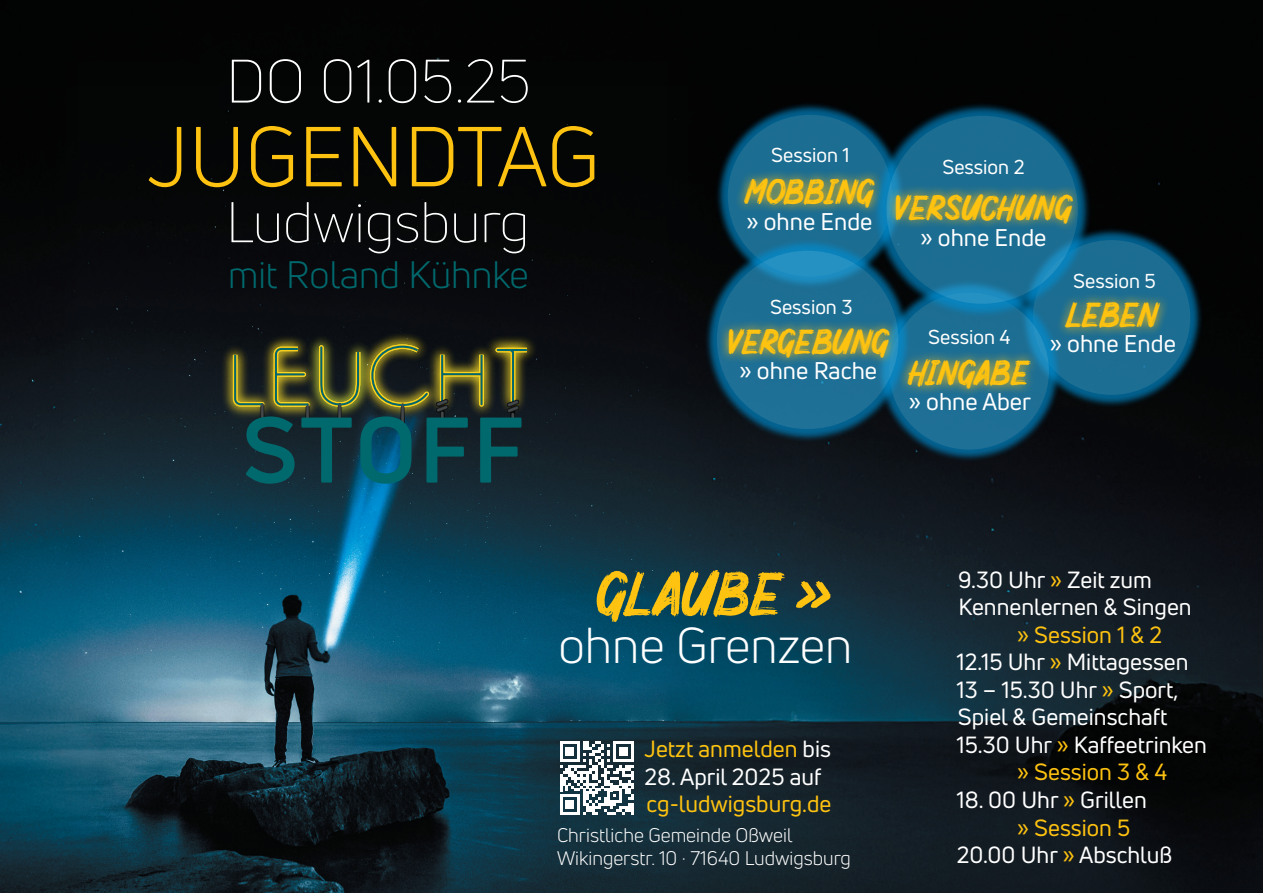
<style>
.page{position:relative;width:1263px;height:893px;background:#fff}
.page>*{position:absolute;margin:0;border:0;box-sizing:border-box;transform-origin:0 0}
.Einf__Abs{font:83.1px "Uni Neue";color:#fec210}
.Einf__Abs-2{font:62.25px "Mighty Brush";color:#fec210}
.Einf__Abs-3{font:300 59.85px "Uni Neue";color:#fff}
.Einf__Abs-4{font:300 56.1px "Uni Neue";color:#fff}
.Einf__Abs-5{font:49.35px "Uni Neue";color:#fff}
.Einf__Abs-6{font:37.5px "Uni Neue";color:#00696d}
.t1{font:35.4px "Mighty Brush";color:#fec210}
.t2{font:23.7px "Uni Neue";color:#fff}
.Einf__Abs-7{font:22.95px "Uni Neue";color:#fff}
.Einf__Abs-8{font:22.95px "Uni Neue";color:#fec210}
.t3{font:19.65px "Uni Neue";color:#fff}
.Einf__Abs-9{font:19.35px "Uni Neue";color:#fff}
.s1{color:#fff}
.s2{color:#fec210}
</style>
<div class="page">
<img style="left:0;top:0;width:1263px;height:893px">
<img style="left:481px;top:333px;width:61px;height:87px">
<img style="left:444px;top:340px;width:55px;height:4px">
<img style="left:355px;top:330px;width:89px;height:14px">
<img style="left:259px;top:332px;width:45px;height:12px">
<img style="left:218px;top:340px;width:61px;height:81px">
<img style="left:304px;top:331px;width:71px;height:13px">
<svg style="left:233px;top:344px;width:294px;height:140px;background:#2b4737"></svg>
<svg style="left:559px;top:741px;width:75px;height:74px"></svg>
<svg style="left:1062px;top:227px;width:141px;height:181px;background:#031f2d"></svg>
<div style="left:1033px;top:240px;width:157px;height:155px;background:#1d6d92;border-radius:50%"></div>
<svg style="left:876px;top:318px;width:186px;height:144px;background:#0a2f43"></svg>
<div style="left:889px;top:293px;width:160px;height:157px;background:#1e6f95;border-radius:50%"></div>
<svg style="left:714px;top:102px;width:158px;height:135px;background:#021e2c"></svg>
<div style="left:728px;top:115px;width:164px;height:162px;background:#1c6d92;border-radius:50%"></div>
<svg style="left:872px;top:101px;width:220px;height:217px;background:#083951"></svg>
<svg style="left:886px;top:116px;width:192px;height:188px;background:#1c6f95"></svg>
<svg style="left:704px;top:237px;width:207px;height:205px;background:#0a3951"></svg>
<svg style="left:717px;top:251px;width:181px;height:178px;background:#1e739b"></svg>
<div style="left:735px;top:169px;width:149px;height:48px;background:#fec210;opacity:.86"></div>
<div style="left:886px;top:185px;width:196px;height:48px;background:#fec210;opacity:.86"></div>
<div style="left:898px;top:350px;width:142px;height:48px;background:#fec210;opacity:.86"></div>
<div style="left:719px;top:319px;width:180px;height:48px;background:#fec210;opacity:.86"></div>
<div style="left:1056px;top:292px;width:114px;height:45px;background:#fec210;opacity:.86"></div>
<p class="Einf__Abs-3" style="left:226px;top:45px;width:306px">DO 01.05.25</p>
<p class="Einf__Abs" style="left:147px;top:107px;width:454px">JUGENDTAG</p>
<p class="Einf__Abs-4" style="left:226px;top:188px;width:305px">Ludwigsburg</p>
<p class="Einf__Abs-6" style="left:228px;top:253px;width:302px">mit Roland Kühnke</p>
<p class="t3" style="left:771px;top:143px;width:80px">Session 1</p>
<p class="t1" style="left:744px;top:173px;width:130px">MOBBING</p>
<p class="t2" style="left:746px;top:206px;width:128px">» ohne Ende</p>
<p class="t3" style="left:942px;top:155px;width:84px">Session 2</p>
<p class="t1" style="left:895px;top:188px;width:177px">VERSUCHUNG</p>
<p class="t2" style="left:920px;top:223px;width:128px">» ohne Ende</p>
<p class="t3" style="left:1073px;top:269px;width:84px">Session 5</p>
<p class="t3" style="left:770px;top:294px;width:84px">Session 3</p>
<p class="t1" style="left:728px;top:322px;width:161px">VERGEBUNG</p>
<p class="t2" style="left:739px;top:355px;width:139px">» ohne Rache</p>
<p class="t3" style="left:928px;top:324px;width:84px">Session 4</p>
<p class="t1" style="left:907px;top:354px;width:122px">HINGABE</p>
<p class="t2" style="left:909px;top:387px;width:124px">» ohne Aber</p>
<p class="t1" style="left:1064px;top:296px;width:93px">LEBEN</p>
<p class="t2" style="left:1050px;top:329px;width:128px">» ohne Ende</p>
<p class="Einf__Abs-2" style="left:595px;top:560px;width:238px">GLAUBE »</p>
<p class="Einf__Abs-5" style="left:558px;top:616px;width:296px">ohne Grenzen</p>
<p class="Einf__Abs-8" style="left:644px;top:734px;width:188px">Jetzt anmelden <span class="s1">bis</span></p>
<p class="Einf__Abs-7" style="left:644px;top:762px;width:178px">28. April 2025 auf</p>
<p class="Einf__Abs-8" style="left:646px;top:790px;width:186px">cg-ludwigsburg.de</p>
<p class="Einf__Abs-9" style="left:557px;top:823px;width:237px">Christliche Gemeinde Oßweil</p>
<p class="Einf__Abs-9" style="left:557px;top:846px;width:295px">Wikingerstr. 10 · 71640 Ludwigsburg</p>
<p class="Einf__Abs-7" style="left:958px;top:565px;width:195px">9.30 Uhr <span class="s2">»</span> Zeit zum</p>
<p class="Einf__Abs-7" style="left:958px;top:593px;width:235px">Kennenlernen &amp; Singen</p>
<p class="Einf__Abs-8" style="left:1017px;top:620px;width:147px">» Session 1 &amp; 2</p>
<p class="Einf__Abs-7" style="left:956px;top:648px;width:234px">12.15 Uhr <span class="s2">»</span> Mittagessen</p>
<p class="Einf__Abs-7" style="left:956px;top:675px;width:224px">13 – 15.30 Uhr <span class="s2">»</span> Sport,</p>
<p class="Einf__Abs-7" style="left:958px;top:703px;width:211px">Spiel &amp; Gemeinschaft</p>
<p class="Einf__Abs-7" style="left:956px;top:730px;width:252px">15.30 Uhr <span class="s2">»</span> Kaffeetrinken</p>
<p class="Einf__Abs-8" style="left:1017px;top:758px;width:151px">» Session 3 &amp; 4</p>
<p class="Einf__Abs-7" style="left:956px;top:785px;width:192px">18. 00 Uhr <span class="s2">»</span> Grillen</p>
<p class="Einf__Abs-8" style="left:1017px;top:813px;width:115px">» Session 5</p>
<p class="Einf__Abs-7" style="left:957px;top:841px;width:217px">20.00 Uhr <span class="s2">»</span> Abschluß</p>
</div>
